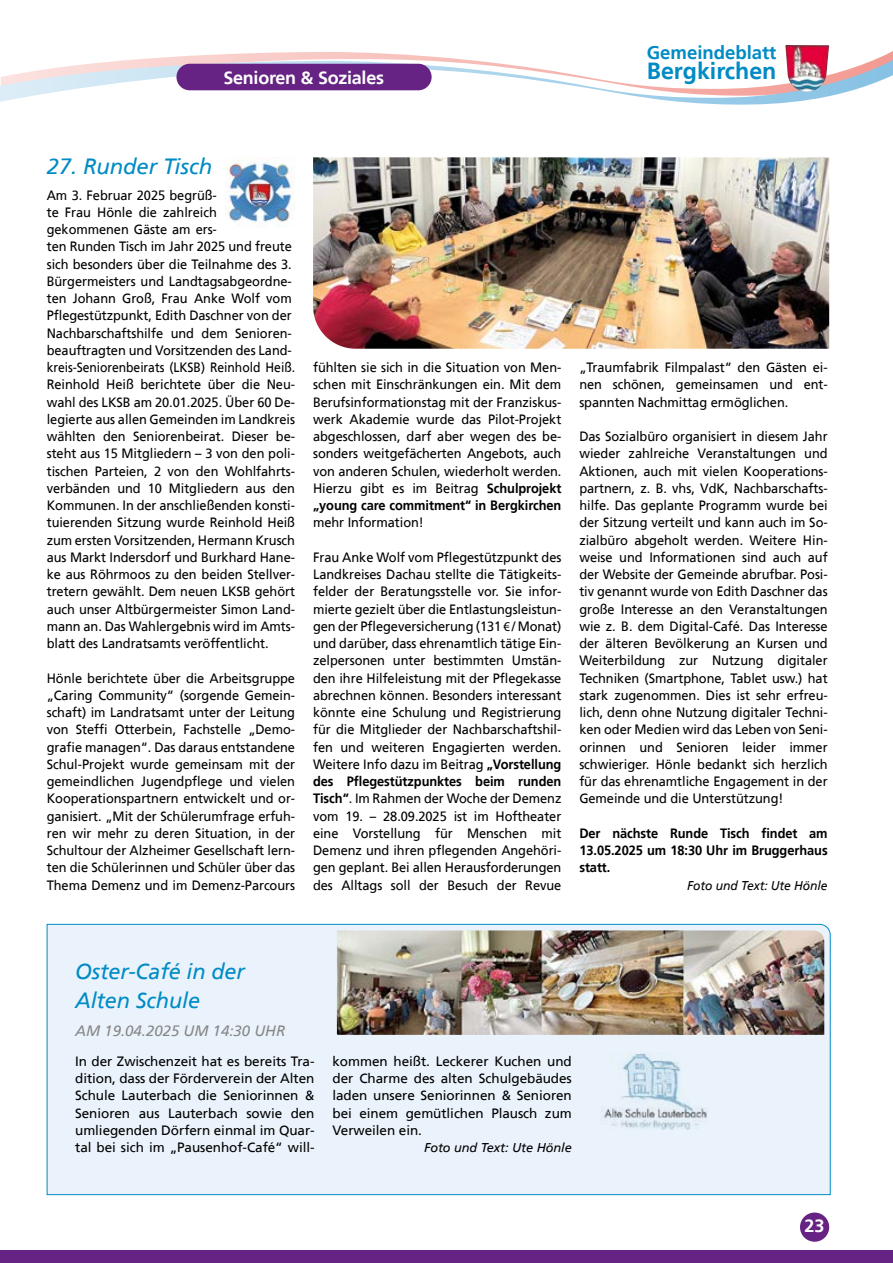
<style>
.page{position:relative;width:893px;height:1263px;background:#fff}
.page>*{position:absolute;margin:0;border:0;box-sizing:border-box;transform-origin:0 0}
.t1{font:700 23.25px "Frutiger";color:#008bc5}
.t2{font:italic 22.05px/28.5px "Frutiger 56";letter-spacing:-.005em;color:#008bc5}
.t3{font:700 18.6px "Frutiger";letter-spacing:-.005em;color:#008bc5}
.t4{font:700 18px "Frutiger";letter-spacing:-.015em;color:#fff}
.t5{font:italic 15px "Frutiger 56";color:#878787}
.t6{font:13.5px/17.2px "Frutiger 55 Roman";letter-spacing:-.005em;color:#000;text-align:justify;scale:.95 1}
.t7{font:13.5px/17.2px "Frutiger 55 Roman";letter-spacing:-.005em;color:#000;text-align:justify}
.t8{font:700 13.5px/17.2px "Frutiger";letter-spacing:-.005em;color:#000;text-align:justify;scale:.95 1}
.t9{font:italic 12.75px "Frutiger 56";letter-spacing:-.005em;color:#000;scale:.95 1}
.t10{font:italic 12.75px "Frutiger 56";letter-spacing:-.005em;color:#000}
.s1{font-family:"Frutiger";font-weight:700}
.s2{font-family:"Myriad Pro"}
</style>
<div class="page">
<svg style="left:0;top:53px;width:893px;height:52px"></svg>
<div style="left:0;top:1250px;width:893px;height:13px;background:#662383"></div>
<div style="left:800px;top:1212px;width:29px;height:30px;background:#662383;border-radius:50%"></div>
<div style="left:176px;top:64px;width:256px;height:26px;background:#662383;border-radius:13px"></div>
<img style="left:785px;top:45px;width:44px;height:47px">
<div style="left:46px;top:924px;width:785px;height:271px;background:#eaf3fb"></div>
<img style="left:313px;top:157px;width:516px;height:192px">
<img style="left:225px;top:157px;width:70px;height:70px">
<img style="left:337px;top:930px;width:487px;height:105px">
<img style="left:593px;top:1053px;width:124px;height:77px">
<h3 class="t4" style="left:223px;top:70px;width:162px">Senioren &amp; Soziales</h3>
<h3 class="t3" style="left:647px;top:44px;width:131px">Gemeindeblatt</h3>
<h1 class="t1" style="left:647px;top:60px;width:131px">Bergkirchen</h1>
<h2 class="t2" style="left:47px;top:153px;width:167px">27. Runder Tisch</h2>
<p class="t6" style="left:47px;top:187px;width:263px;text-align:left">Am 3. Februar 2025 begrüß-<br>te Frau Hönle die zahlreich gekommenen Gäste am ers-<br>ten Runden Tisch im Jahr 2025 und freute sich besonders über die Teilnahme des 3.<br>Bürgermeisters und Landtagsabgeordne&shy;ten Johann Groß, Frau Anke Wolf vom Pflegestützpunkt, Edith Daschner von der Nachbarschaftshilfe und dem Senioren&shy;beauftragten und Vorsitzenden des Land&shy;kreis-Seniorenbeirats (LKSB) Reinhold Heiß.<br>Reinhold Heiß berichtete über die Neu&shy;wahl des LKSB am 20.01.2025. Über 60 De&shy;legierte aus allen Gemeinden im Landkreis wählten den Seniorenbeirat. Dieser be&shy;steht aus 15 Mitgliedern – 3 von den poli&shy;tischen Parteien, 2 von den Wohlfahrts&shy;verbänden und 10 Mitgliedern aus den Kommunen. In der anschließenden konsti&shy;tuierenden Sitzung wurde Reinhold Heiß zum ersten Vorsitzenden, Hermann Krusch aus Markt Indersdorf und Burkhard Hane&shy;ke aus Röhrmoos zu den beiden Stellver&shy;tretern gewählt. Dem neuen LKSB gehört auch unser Altbürgermeister Simon Land&shy;mann an. Das Wahlergebnis wird im Amts&shy;blatt des Landratsamts veröffentlicht.</p>
<p class="t6" style="left:47px;top:670px;width:263px">Hönle berichtete über die Arbeitsgruppe „Caring Community“ (sorgende Gemein&shy;schaft) im Landratsamt unter der Leitung von Steffi Otterbein, Fachstelle „Demo&shy;grafie managen“. Das daraus entstandene Schul-Projekt wurde gemeinsam mit der gemeindlichen Jugendpflege und vielen Kooperationspartnern entwickelt und or&shy;ganisiert. „Mit der Schülerumfrage erfuh&shy;ren wir mehr zu deren Situation, in der Schultour der Alzheimer Gesellschaft lern&shy;ten die Schülerinnen und Schüler über das Thema Demenz und im Demenz-Parcours</p>
<p class="t6" style="left:313px;top:360px;width:263px">fühlten sie sich in die Situation von Men&shy;schen mit Einschränkungen ein. Mit dem Berufsinformationstag mit der Franziskus&shy;werk Akademie wurde das Pilot-Projekt abgeschlossen, darf aber wegen des be&shy;sonders weitgefächerten Angebots, auch von anderen Schulen, wiederholt werden.<br>Hierzu gibt es im Beitrag <span class="s1">Schulprojekt</span></p>
<p class="t8" style="left:313px;top:498px;width:263px">„young care commitment“ in Bergkirchen</p>
<p class="t6" style="left:313px;top:515px;width:118px">mehr Information!</p>
<p class="t6" style="left:313px;top:549px;width:263px">Frau Anke Wolf vom Pflegestützpunkt des Landkreises Dachau stellte die Tätigkeits&shy;felder der Beratungsstelle vor. Sie infor&shy;mierte gezielt über die Entlastungsleistun&shy;gen der Pflegeversicherung (131 <span class="s2">€</span> / Monat) und darüber, dass ehrenamtlich tätige Ein&shy;zelpersonen unter bestimmten Umstän&shy;den ihre Hilfeleistung mit der Pflegekasse abrechnen können. Besonders interessant könnte eine Schulung und Registrierung für die Mitglieder der Nachbarschaftshil&shy;fen und weiteren Engagierten werden.<br>Weitere Info dazu im Beitrag <span class="s1">„Vorstellung</span></p>
<p class="t8" style="left:313px;top:774px;width:263px">des Pflegestützpunktes beim runden</p>
<p class="t6" style="left:313px;top:791px;width:263px"><span class="s1">Tisch“</span>. Im Rahmen der Woche der Demenz vom 19. – 28.09.2025 ist im Hoftheater eine Vorstellung für Menschen mit Demenz und ihren pflegenden Angehöri&shy;gen geplant. Bei allen Herausforderungen des Alltags soll der Besuch der Revue</p>
<p class="t6" style="left:579px;top:360px;width:263px">„Traumfabrik Filmpalast“ den Gästen ei&shy;nen schönen, gemeinsamen und ent&shy;spannten Nachmittag ermöglichen.</p>
<p class="t6" style="left:579px;top:429px;width:263px">Das Sozialbüro organisiert in diesem Jahr wieder zahlreiche Veranstaltungen und Aktionen, auch mit vielen Kooperations&shy;partnern, z. B. vhs, VdK, Nachbarschafts&shy;hilfe. Das geplante Programm wurde bei der Sitzung verteilt und kann auch im So&shy;zialbüro abgeholt werden. Weitere Hin&shy;weise und Informationen sind auch auf der Website der Gemeinde abrufbar. Posi&shy;tiv genannt wurde von Edith Daschner das große Interesse an den Veranstaltungen wie z. B. dem Digital-Café. Das Interesse der älteren Bevölkerung an Kursen und Weiterbildung zur Nutzung digitaler Techniken (Smartphone, Tablet usw.) hat stark zugenommen. Dies ist sehr erfreu&shy;lich, denn ohne Nutzung digitaler Techni&shy;ken oder Medien wird das Leben von Seni&shy;orinnen und Senioren leider immer schwieriger. Hönle bedankt sich herzlich für das ehrenamtliche Engagement in der Gemeinde und die Unterstützung!</p>
<p class="t8" style="left:579px;top:825px;width:263px">Der nächste Runde Tisch findet am 13.05.2025 um 18:30 Uhr im Bruggerhaus statt.</p>
<p class="t9" style="left:687px;top:879px;width:149px">Foto und Text: Ute Hönle</p>
<h2 class="t2" style="left:75px;top:958px;width:171px">Oster-Café in der<br>Alten Schule</h2>
<p class="t5" style="left:75px;top:1024px;width:212px">AM 19.04.2025 UM 14:30 UHR</p>
<p class="t7" style="left:75px;top:1053px;width:241px">In der Zwischenzeit hat es bereits Tra&shy;dition, dass der Förderverein der Alten Schule Lauterbach die Seniorinnen &amp; Senioren aus Lauterbach sowie den umliegenden Dörfern einmal im Quar&shy;tal bei sich im „Pausenhof-Café“ will-</p>
<p class="t7" style="left:332px;top:1053px;width:241px">kommen heißt. Leckerer Kuchen und der Charme des alten Schulgebäudes laden unsere Seniorinnen &amp; Senioren bei einem gemütlichen Plausch zum Verweilen ein.</p>
<p class="t10" style="left:424px;top:1142px;width:149px">Foto und Text: Ute Hönle</p>
<h3 class="t4" style="left:805px;top:1218px;width:22px">23</h3>
</div>
